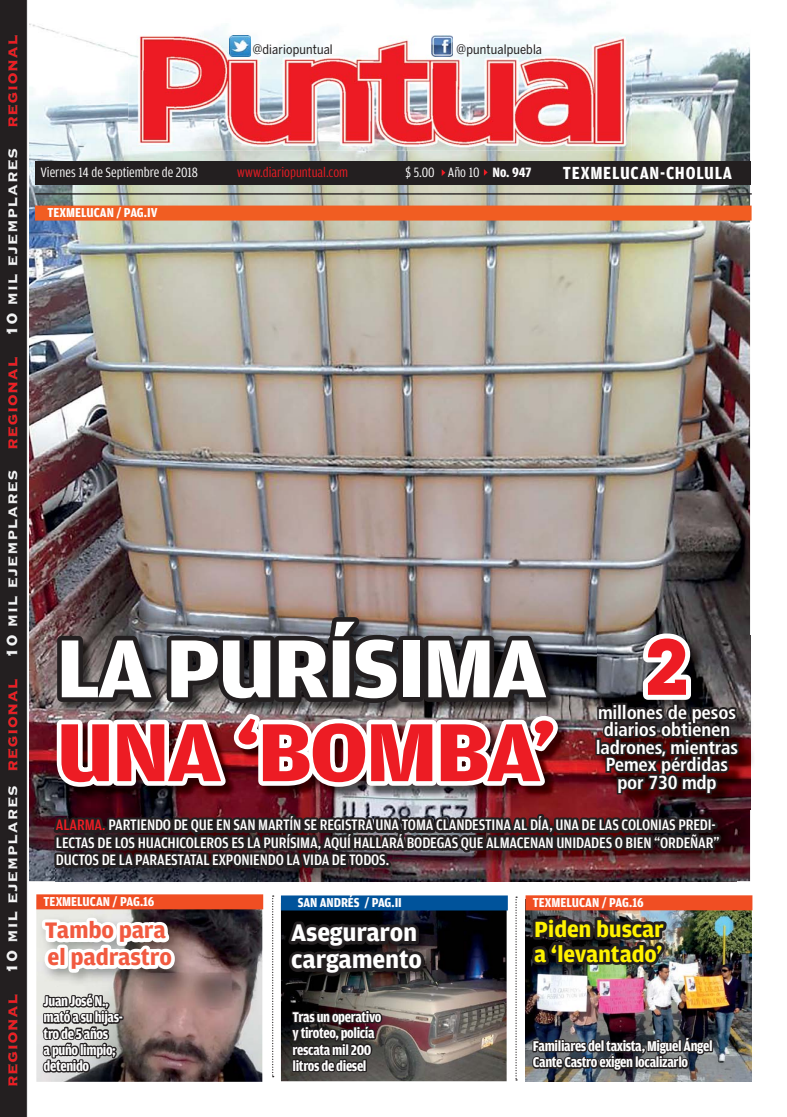
<style>
.page{position:relative;width:787px;height:1117px;background:#fff}
.page>*{position:absolute;margin:0;border:0;box-sizing:border-box;transform-origin:0 0}
.t1{font:700 87.25px "Amplitude Cond";letter-spacing:-.03em;color:#fff;scale:1.28 1}
.t2{font:700 87.25px "Amplitude Cond";letter-spacing:-.03em;color:#ed1c24;scale:1.28 1}
.t3{font:700 78.75px "Geometric Slab 703 BT Xtra";color:#ed1c24}
.t4{font:700 25.5px/27.1px "Amplitude";letter-spacing:-.01em;color:#fff}
.t5{font:700 23.88px/26.8px "Amplitude";letter-spacing:-.01em;color:#f15a40}
.t6{font:700 23.38px/24.9px "Amplitude";letter-spacing:-.01em;color:#fff200}
.t7{font:700 condensed 18.88px/17.5px "Frutiger LT Std";letter-spacing:-.01em;color:#fff;text-align:center}
.t8{font:700 18.62px "Amplitude Cond";letter-spacing:.04em;color:#fff}
.t9{font:500 16.12px/17.5px "Amplitude Cond";letter-spacing:-.01em;color:#fff}
.t10{font:700 15px/16.2px "Amplitude Cond";letter-spacing:-.025em;color:#fff}
.t11{font:14.38px "Amplitude Cond";color:#fff}
.t12{font:14.38px "Amplitude Cond";color:#ed1c24}
.t13{font:700 13.75px "Amplitude Cond";color:#fff}
.t14{font:13px "Benton Sans Condensed";letter-spacing:.01em;color:#231f20}
.s1{font-weight:700}
.s2{color:#ed1c24}
</style>
<div class="page">
<img style="left:29px;top:0;width:721px;height:881px">
<img style="left:525px;top:910px;width:226px;height:171px">
<div style="left:36px;top:161px;width:715px;height:24px;background:#231f20"></div>
<img style="left:128px;top:27px;width:504px;height:124px">
<img style="left:432px;top:35px;width:20px;height:21px">
<img style="left:230px;top:35px;width:20px;height:21px">
<svg style="left:35px;top:193px;width:717px;height:1px"></svg>
<div style="left:525px;top:895px;width:227px;height:15px;background:#f04e23"></div>
<img style="left:0;top:0;width:28px;height:1116px">
<div style="left:35px;top:205px;width:716px;height:15px;background:#f15d22"></div>
<svg style="left:484px;top:169px;width:3px;height:7px"></svg>
<svg style="left:441px;top:169px;width:4px;height:7px"></svg>
<img style="left:741px;top:635px;width:12px;height:174px">
<img style="left:38px;top:495px;width:703px;height:585px">
<div style="left:708px;top:778px;width:7px;height:10px;border:3px solid #231f20;border-radius:50%"></div>
<p class="t14" style="left:253px;top:42px;width:81px">@diariopuntual</p>
<p class="t14" style="left:456px;top:42px;width:87px">@puntualpuebla</p>
<p class="t11" style="left:41px;top:167px;width:159px">Viernes 14 de Septiembre de 2018</p>
<p class="t12" style="left:237px;top:167px;width:112px">www.diariopuntual.com</p>
<p class="t11" style="left:405px;top:167px;width:127px">$ 5.00 Año 10 <span class="s1">No. 947</span></p>
<p class="t13" style="left:48px;top:207px;width:112px">TEXMELUCAN / PAG.IV</p>
<p class="t8" style="left:563px;top:166px;width:171px">TEXMELUCAN-CHOLULA</p>
<h1 class="t1" style="left:56px;top:635px;width:385px">LA PURÍSIMA</h1>
<h1 class="t2" style="left:56px;top:719px;width:393px">UNA ‘BOMBA’</h1>
<h2 class="t3" style="left:645px;top:619px;width:45px">2</h2>
<p class="t7" style="left:596px;top:704px;width:144px">millones de pesos diarios obtienen ladrones, mientras<br>Pemex pérdidas por 730 mdp</p>
<p class="t9" style="left:56px;top:817px;width:665px"><span class="s2">ALARMA.</span> PARTIENDO DE QUE EN SAN MARTÍN SE REGISTRA UNA TOMA CLANDESTINA AL DÍA, UNA DE LAS COLONIAS PREDI-<br>LECTAS DE LOS HUACHICOLEROS ES LA PURÍSIMA, AQUÍ HALLARÁ BODEGAS QUE ALMACENAN UNIDADES O BIEN “ORDEÑAR”<br>DUCTOS DE LA PARAESTATAL EXPONIENDO LA VIDA DE TODOS.</p>
<p class="t13" style="left:44px;top:896px;width:112px">TEXMELUCAN / PAG.16</p>
<p class="t13" style="left:298px;top:897px;width:106px">SAN ANDRÉS / PAG.II</p>
<p class="t13" style="left:533px;top:897px;width:112px">TEXMELUCAN / PAG.16</p>
<h3 class="t4" style="left:291px;top:921px;width:132px">Aseguraron cargamento</h3>
<h3 class="t6" style="left:534px;top:918px;width:131px">Piden buscar a ‘levantado’</h3>
<p class="t10" style="left:44px;top:993px;width:81px">Juan José N., mató a su hijas&shy;tro de 5 años<br>a puño limpio; detenido</p>
<h3 class="t5" style="left:45px;top:919px;width:129px">Tambo para el padrastro</h3>
<p class="t10" style="left:292px;top:1009px;width:90px">Tras un operativo y tiroteo, policía rescata mil 200 litros de diesel</p>
<p class="t10" style="left:533px;top:1038px;width:181px">Familiares del taxista, Miguel Ángel<br>Cante Castro exigen localizarlo</p>
</div>
